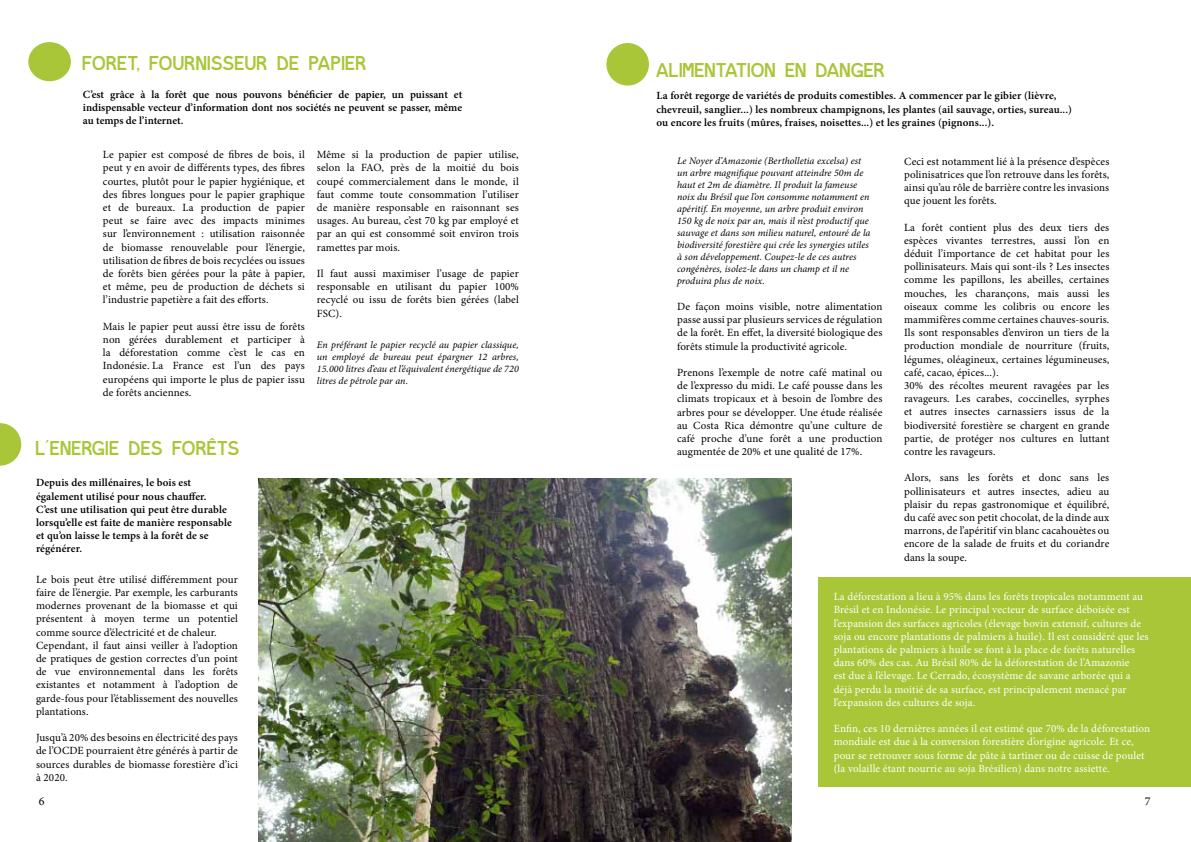
<style>
.page{position:relative;width:1191px;height:842px;background:#fff}
.page>*{position:absolute;margin:0;border:0;box-sizing:border-box;transform-origin:0 0}
.t1{font:20px "Ishotthe Serif";letter-spacing:.03em;color:#a9c638}
.t2{font:12px "Minion Pro";color:#000}
.t3{font:11px/13.2px "Minion Pro";letter-spacing:.01em;color:#000;text-align:justify}
.t4{font:11px/13.2px "Minion Pro";letter-spacing:.01em;color:#fff}
.t5{font:600 11px/13.2px "Minion Pro";letter-spacing:.01em;color:#000}
.t6{font:italic 10px/12px "Minion Pro";color:#000;text-align:justify}
</style>
<div class="page">
<img style="left:259px;top:478px;width:532px;height:364px">
<div style="left:818px;top:577px;width:373px;height:210px;background:#a9c638"></div>
<div style="left:28px;top:42px;width:43px;height:39px;background:#a9c638;border-radius:50%"></div>
<div style="left:606px;top:43px;width:43px;height:43px;background:#a9c638;border-radius:50%"></div>
<svg style="left:0;top:423px;width:21px;height:43px"></svg>
<h1 class="t1" style="left:83px;top:52px;width:285px">FORET, FOURNISSEUR DE PAPIER</h1>
<h1 class="t1" style="left:656px;top:59px;width:230px">ALIMENTATION EN DANGER</h1>
<p class="t5" style="left:83px;top:88px;width:381px;text-align:justify">C’est grâce à la forêt que nous pouvons bénéficier de papier, un puissant et indispensable vecteur d’information dont nos sociétés ne peuvent se passer, même au temps de l’internet.</p>
<p class="t5" style="left:656px;top:89px;width:417px">La forêt regorge de variétés de produits comestibles. A commencer par le gibier (lièvre, chevreuil, sanglier...) les nombreux champignons, les plantes (ail sauvage, orties, sureau...) ou encore les fruits (mûres, fraises, noisettes...) et les graines (pignons...).</p>
<p class="t3" style="left:103px;top:148px;width:203px">Le papier est composé de fibres de bois, il peut y en avoir de différents types, des fibres courtes, plutôt pour le papier hygiénique, et des fibres longues pour le papier graphique et de bureaux. La production de papier peut se faire avec des impacts minimes sur l’environnement : utilisation raisonnée de biomasse renouvelable pour l’énergie, utilisation de fibres de bois recyclées ou issues de forêts bien gérées pour la pâte à papier, et même, peu de production de déchets si l’industrie papetière a fait des efforts.</p>
<p class="t3" style="left:103px;top:320px;width:203px">Mais le papier peut aussi être issu de forêts non gérées durablement et participer à la déforestation comme c’est le cas en Indonésie. La France est l’un des pays européens qui importe le plus de papier issu de forêts anciennes.</p>
<p class="t3" style="left:317px;top:148px;width:203px">Même si la production de papier utilise, selon la FAO, près de la moitié du bois coupé commercialement dans le monde, il faut comme toute consommation l’utiliser de manière responsable en raisonnant ses usages. Au bureau, c’est 70 kg par employé et par an qui est consommé soit environ trois ramettes par mois.</p>
<p class="t3" style="left:317px;top:267px;width:203px">Il faut aussi maximiser l’usage de papier responsable en utilisant du papier 100% recyclé ou issu de forêts bien gérées (label FSC).</p>
<p class="t6" style="left:317px;top:339px;width:203px">En préférant le papier recyclé au papier classique, un employé de bureau peut épargner 12 arbres, 15.000 litres d’eau et l’équivalent énergétique de 720 litres de pétrole par an.</p>
<h1 class="t1" style="left:36px;top:437px;width:205px">L’ENERGIE DES FORÊTS</h1>
<p class="t5" style="left:36px;top:476px;width:197px">Depuis des millénaires, le bois est également utilisé pour nous chauffer.<br>C’est une utilisation qui peut être durable lorsqu’elle est faite de manière responsable et qu’on laisse le temps à la forêt de se régénérer.</p>
<p class="t3" style="left:36px;top:573px;width:203px;text-align:left">Le bois peut être utilisé différemment pour faire de l’énergie. Par exemple, les carburants modernes provenant de la biomasse et qui présentent à moyen terme un potentiel comme source d’électricité et de chaleur.<br>Cependant, il faut ainsi veiller à l’adoption de pratiques de gestion correctes d’un point de vue environnemental dans les forêts existantes et notamment à l’adoption de garde-fous pour l’établissement des nouvelles plantations.</p>
<p class="t3" style="left:36px;top:731px;width:203px">Jusqu’à 20% des besoins en électricité des pays de l’OCDE pourraient être générés à partir de sources durables de biomasse forestière d’ici à 2020.</p>
<p class="t6" style="left:677px;top:155px;width:195px;text-align:left">Le Noyer d’Amazonie (Bertholletia excelsa) est un arbre magnifique pouvant atteindre 50m de haut et 2m de diamètre. Il produit la fameuse noix du Brésil que l’on consomme notamment en apéritif. En moyenne, un arbre produit environ 150 kg de noix par an, mais il n’est productif que sauvage et dans son milieu naturel, entouré de la biodiversité forestière qui crée les synergies utiles à son développement. Coupez-le de ces autres congénères, isolez-le dans un champ et il ne produira plus de noix.</p>
<p class="t3" style="left:677px;top:300px;width:207px">De façon moins visible, notre alimentation passe aussi par plusieurs services de régulation de la forêt. En effet, la diversité biologique des forêts stimule la productivité agricole.</p>
<p class="t3" style="left:677px;top:366px;width:207px">Prenons l’exemple de notre café matinal ou de l’expresso du midi. Le café pousse dans les climats tropicaux et à besoin de l’ombre des arbres pour se développer. Une étude réalisée au Costa Rica démontre qu’une culture de café proche d’une forêt a une production augmentée de 20% et une qualité de 17%.</p>
<p class="t3" style="left:904px;top:155px;width:207px">Ceci est notamment lié à la présence d’espèces polinisatrices que l’on retrouve dans les forêts, ainsi qu’au rôle de barrière contre les invasions que jouent les forêts.</p>
<p class="t3" style="left:904px;top:221px;width:207px;text-align:left">La forêt contient plus des deux tiers des espèces vivantes terrestres, aussi l’on en déduit l’importance de cet habitat pour les pollinisateurs. Mais qui sont-ils ? Les insectes comme les papillons, les abeilles, certaines mouches, les charançons, mais aussi les oiseaux comme les colibris ou encore les mammifères comme certaines chauves-souris.<br>Ils sont responsables d’environ un tiers de la production mondiale de nourriture (fruits, légumes, oléagineux, certaines légumineuses, café, cacao, épices...).<br>30% des récoltes meurent ravagées par les ravageurs. Les carabes, coccinelles, syrphes et autres insectes carnassiers issus de la biodiversité forestière se chargent en grande partie, de protéger nos cultures en luttant contre les ravageurs.</p>
<p class="t3" style="left:904px;top:471px;width:207px">Alors, sans les forêts et donc sans les pollinisateurs et autres insectes, adieu au plaisir du repas gastronomique et équilibré, du café avec son petit chocolat, de la dinde aux marrons, de l’apéritif vin blanc cacahouètes ou encore de la salade de fruits et du coriandre dans la soupe.</p>
<p class="t4" style="left:833px;top:590px;width:316px">La déforestation a lieu à 95% dans les forêts tropicales notamment au Brésil et en Indonésie. Le principal vecteur de surface déboisée est l’expansion des surfaces agricoles (élevage bovin extensif, cultures de soja ou encore plantations de palmiers à huile). Il est considéré que les plantations de palmiers à huile se font à la place de forêts naturelles dans 60% des cas. Au Brésil 80% de la déforestation de l’Amazonie<br>est due à l’élevage. Le Cerrado, écosystème de savane arborée qui a déjà perdu la moitié de sa surface, est principalement menacé par l’expansion des cultures de soja.</p>
<p class="t4" style="left:833px;top:722px;width:318px">Enfin, ces 10 dernières années il est estimé que 70% de la déforestation mondiale est due à la conversion forestière d’origine agricole. Et ce, pour se retrouver sous forme de pâte à tartiner ou de cuisse de poulet (la volaille étant nourrie au soja Brésilien) dans notre assiette.</p>
<p class="t2" style="left:39px;top:793px;width:7px">6</p>
<p class="t2" style="left:1144px;top:793px;width:7px">7</p>
</div>
